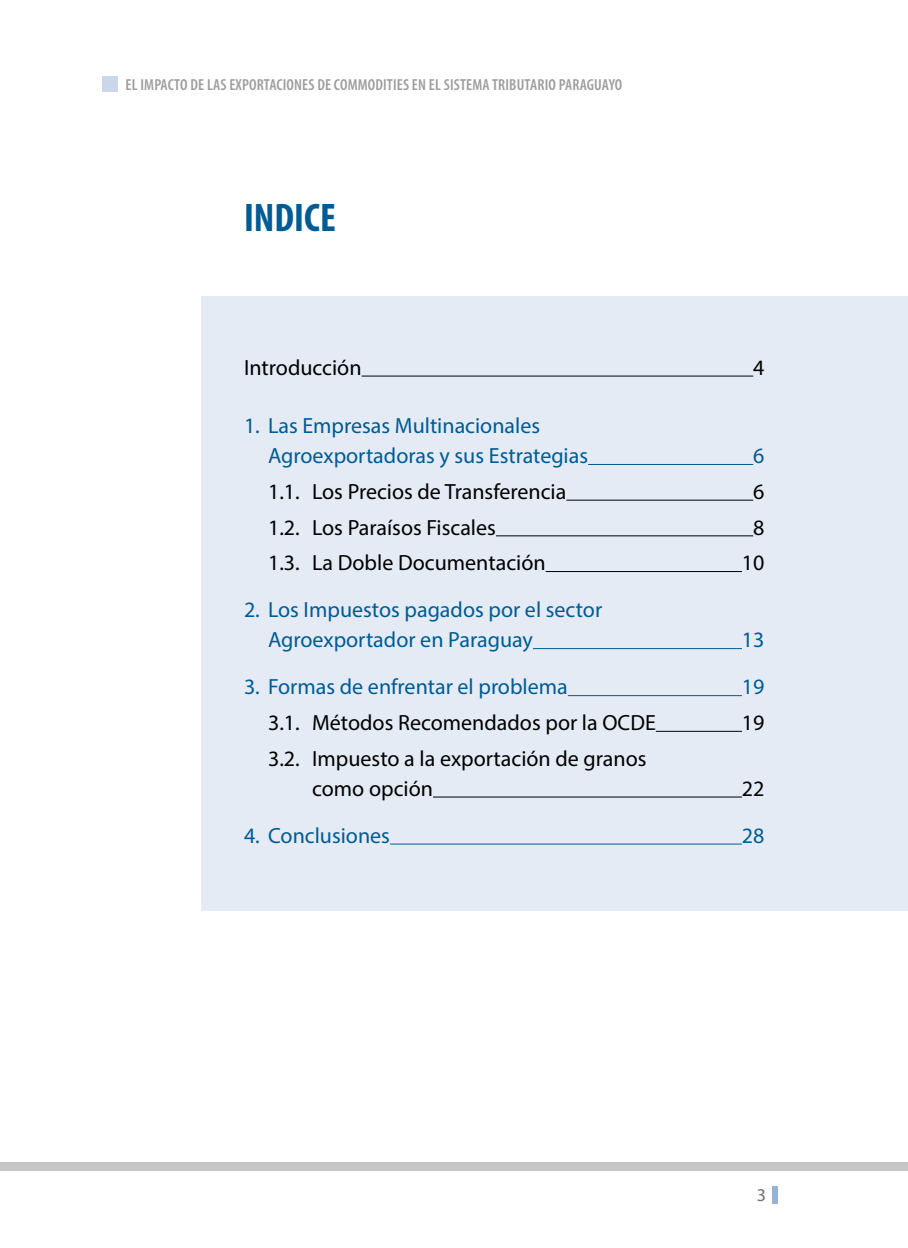
<style>
.page{position:relative;width:908px;height:1248px;background:#fff}
.page>*{position:absolute;margin:0;border:0;box-sizing:border-box;transform-origin:0 0}
.t1{font:700 condensed 40px "Myriad Pro";color:#005b94}
.t2{font:22px/30px "Myriad Pro";color:#000}
.t3{font:22px/30px "Myriad Pro";color:#005b94}
.t4{font:18px "Myriad Pro";color:#706f6f}
.t5{font:600 condensed 16px "Myriad Pro";letter-spacing:.01em;color:#9d9d9c}
</style>
<div class="page">
<div style="left:102px;top:77px;width:15px;height:15px;background:#cad7ea"></div>
<div style="left:0;top:1161px;width:907px;height:9px;background:#c6c6c6"></div>
<div style="left:771px;top:1186px;width:6px;height:17px;background:#96b3d4"></div>
<div style="left:201px;top:296px;width:706px;height:614px;background:#e4ebf5"></div>
<hr style="left:361px;top:376px;width:391px;height:1px;background:#000">
<hr style="left:588px;top:464px;width:164px;height:1px;background:#005b94">
<hr style="left:566px;top:500px;width:186px;height:1px;background:#000">
<hr style="left:495px;top:535px;width:257px;height:1px;background:#000">
<hr style="left:545px;top:571px;width:196px;height:1px;background:#000">
<hr style="left:532px;top:648px;width:209px;height:1px;background:#005b94">
<hr style="left:567px;top:695px;width:174px;height:1px;background:#005b94">
<hr style="left:655px;top:731px;width:86px;height:1px;background:#000">
<hr style="left:433px;top:796px;width:308px;height:1px;background:#000">
<hr style="left:390px;top:843px;width:351px;height:1px;background:#005b94">
<p class="t5" style="left:126px;top:76px;width:498px">EL IMPACTO DE LAS EXPORTACIONES DE COMMODITIES EN EL SISTEMA TRIBUTARIO PARAGUAYO</p>
<h1 class="t1" style="left:244px;top:193px;width:93px">INDICE</h1>
<p class="t2" style="left:244px;top:352px;width:119px">Introducción</p>
<p class="t2" style="left:752px;top:352px;width:13px">4</p>
<p class="t3" style="left:268px;top:410px;width:321px;text-indent:-24px">1. Las Empresas Multinacionales<br>Agroexportadoras y sus Estrategias</p>
<p class="t3" style="left:752px;top:440px;width:13px">6</p>
<p class="t2" style="left:268px;top:476px;width:300px">1.1. Los Precios de Transferencia</p>
<p class="t2" style="left:752px;top:476px;width:13px">6</p>
<p class="t2" style="left:268px;top:512px;width:229px">1.2. Los Paraísos Fiscales</p>
<p class="t2" style="left:752px;top:512px;width:13px">8</p>
<p class="t2" style="left:268px;top:547px;width:279px">1.3. La Doble Documentación</p>
<p class="t2" style="left:741px;top:547px;width:24px">10</p>
<p class="t3" style="left:268px;top:594px;width:335px;text-indent:-24px">2. Los Impuestos pagados por el sector<br>Agroexportador en Paraguay</p>
<p class="t3" style="left:741px;top:624px;width:24px">13</p>
<p class="t3" style="left:244px;top:671px;width:325px">3. Formas de enfrentar el problema</p>
<p class="t3" style="left:741px;top:671px;width:24px">19</p>
<p class="t2" style="left:268px;top:707px;width:389px">3.1. Métodos Recomendados por la OCDE</p>
<p class="t2" style="left:741px;top:707px;width:24px">19</p>
<p class="t2" style="left:312px;top:743px;width:336px;text-indent:-44px">3.2. Impuesto a la exportación de granos como opción</p>
<p class="t2" style="left:741px;top:773px;width:24px">22</p>
<p class="t3" style="left:244px;top:820px;width:147px">4. Conclusiones</p>
<p class="t3" style="left:741px;top:820px;width:24px">28</p>
<p class="t4" style="left:756px;top:1183px;width:11px">3</p>
</div>
